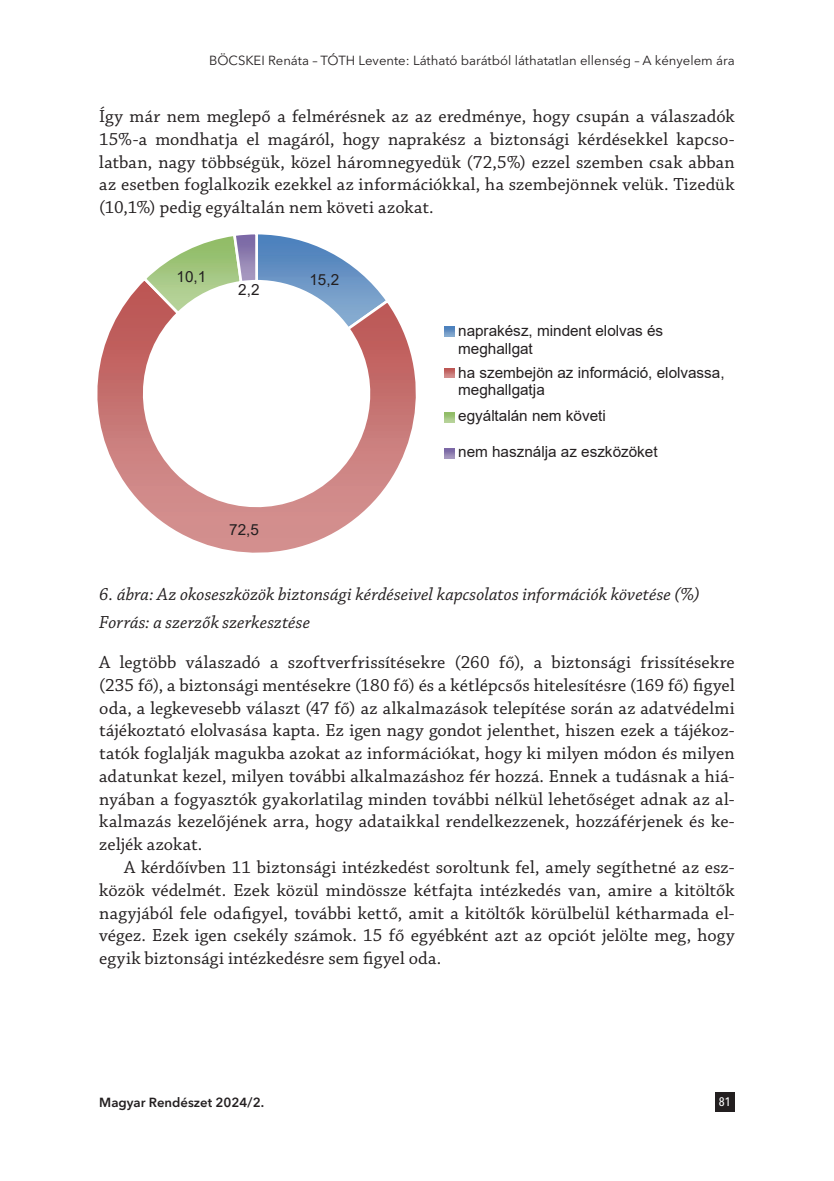
<style>
.page{position:relative;width:834px;height:1181px;background:#fff}
.page>*{position:absolute;margin:0;border:0;box-sizing:border-box;transform-origin:0 0}
._3_1_Szöveg_1st{font:18.38px/22.8px "Chaparral Pro";letter-spacing:.005em;color:#231f20;text-align:justify}
._3_0_Szöveg{font:18.38px/22.8px "Chaparral Pro";color:#231f20;text-align:justify}
._5_1_Ábra_címe{font:italic 18.38px "Chaparral Pro";letter-spacing:.01em;color:#231f20}
._5_4_forrás{font:italic 18.38px "Chaparral Pro";letter-spacing:.005em;color:#231f20}
.t1{font:15.4px "Arial";color:#231f20}
.t2{font:15.22px/17.7px "Arial";color:#231f20}
.t3{font:13.12px "Avenir Next LT Pro";color:#231f20}
.t4{font:600 13.12px "Avenir Next LT Pro";color:#231f20}
.t5{font:500 condensed 12.25px "Avenir Next LT Pro";color:#fff}
</style>
<div class="page">
<div style="left:714px;top:1091px;width:20px;height:20px;background:#231f20"></div>
<svg style="left:97px;top:284px;width:319px;height:269px"></svg>
<svg style="left:141px;top:234px;width:250px;height:98px"></svg>
<svg style="left:444px;top:327px;width:10px;height:9px"></svg>
<svg style="left:444px;top:368px;width:10px;height:10px"></svg>
<svg style="left:444px;top:412px;width:10px;height:10px"></svg>
<svg style="left:444px;top:449px;width:10px;height:9px"></svg>
<p class="t3" style="left:209px;top:52px;width:527px">BÖCSKEI Renáta – TÓTH Levente: Látható barátból láthatatlan ellenség – A kényelem ára</p>
<p class="_3_1_Szöveg_1st" style="left:99px;top:106px;width:637px">Így már nem meglepő a felmérésnek az az eredménye, hogy csupán a válaszadók 15%-a mondhatja el magáról, hogy naprakész a biztonsági kérdésekkel kapcso&shy;latban, nagy többségük, közel háromnegyedük (72,5%) ezzel szemben csak abban az esetben foglalkozik ezekkel az információkkal, ha szembejönnek velük. Tizedük (10,1%) pedig egyáltalán nem követi azokat.</p>
<p class="t2" style="left:176px;top:267px;width:31px">10,1</p>
<p class="t1" style="left:238px;top:279px;width:23px">2,2</p>
<p class="t2" style="left:309px;top:270px;width:31px">15,2</p>
<p class="t2" style="left:229px;top:521px;width:31px">72,5</p>
<p class="t2" style="left:458px;top:322px;width:206px">naprakész, mindent elolvas és meghallgat</p>
<p class="t2" style="left:458px;top:363px;width:268px">ha szembejön az információ, elolvassa, meghallgatja</p>
<p class="t2" style="left:458px;top:406px;width:149px">egyáltalán nem követi</p>
<p class="t2" style="left:458px;top:443px;width:201px">nem használja az eszközöket</p>
<p class="_5_1_Ábra_címe" style="left:99px;top:584px;width:602px">6. ábra: Az okoseszközök biztonsági kérdéseivel kapcsolatos információk követése (%)</p>
<p class="_5_4_forrás" style="left:99px;top:611px;width:212px">Forrás: a szerzők szerkesztése</p>
<p class="_3_1_Szöveg_1st" style="left:99px;top:652px;width:636px">A legtöbb válaszadó a szoftverfrissítésekre (260 fő), a biztonsági frissítésekre (235 fő), a biztonsági mentésekre (180 fő) és a kétlépcsős hitelesítésre (169 fő) figyel oda, a legkevesebb választ (47 fő) az alkalmazások telepítése során az adatvédelmi tájékoztató elolvasása kapta. Ez igen nagy gondot jelenthet, hiszen ezek a tájékoz&shy;tatók foglalják magukba azokat az információkat, hogy ki milyen módon és milyen adatunkat kezel, milyen további alkalmazáshoz fér hozzá. Ennek a tudásnak a hiá&shy;nyában a fogyasztók gyakorlatilag minden további nélkül lehetőséget adnak az al&shy;kalmazás kezelőjének arra, hogy adataikkal rendelkezzenek, hozzáférjenek és ke&shy;zeljék azokat.</p>
<p class="_3_0_Szöveg" style="left:99px;top:856px;width:637px;text-indent:25px">A kérdőívben 11 biztonsági intézkedést soroltunk fel, amely segíthetné az esz&shy;közök védelmét. Ezek közül mindössze kétfajta intézkedés van, amire a kitöltők nagyjából fele odafigyel, további kettő, amit a kitöltők körülbelül kétharmada el&shy;végez. Ezek igen csekély számok. 15 fő egyébként azt az opciót jelölte meg, hogy egyik biztonsági intézkedésre sem figyel oda.</p>
<p class="t4" style="left:99px;top:1094px;width:166px">Magyar Rendészet 2024/2.</p>
<p class="t5" style="left:718px;top:1094px;width:13px">81</p>
</div>
